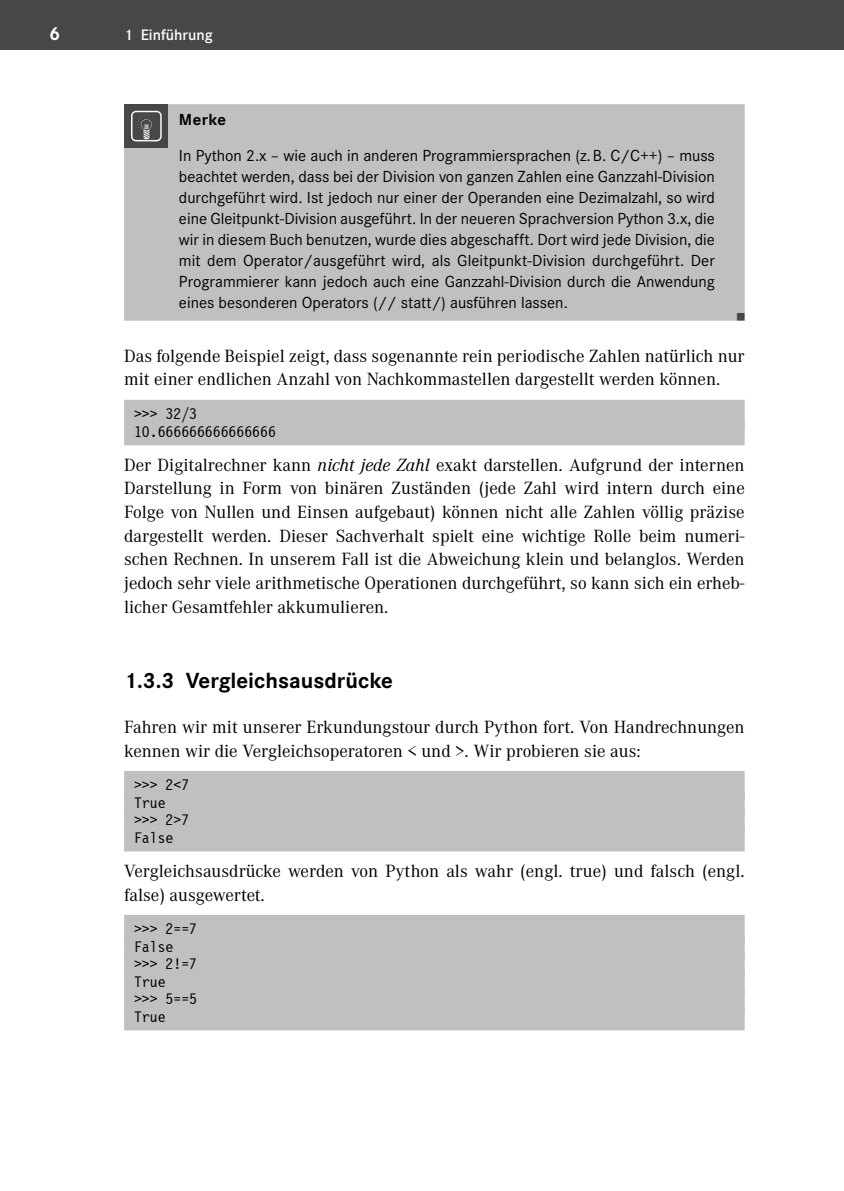
<style>
.page{position:relative;width:844px;height:1191px;background:#fff}
.page>*{position:absolute;margin:0;border:0;box-sizing:border-box;transform-origin:0 0}
.t1{font:700 22.75px "Corporate S Pro";color:#000}
.t2{font:700 19.25px "Corporate S Pro";color:#fff}
.t3{font:18.38px/23.6px "Corporate A Pro";color:#000}
.t4{font:16.62px/21px "Corporate S Pro";color:#000;text-align:justify}
.t5{font:700 16.62px "Corporate S Pro";letter-spacing:.025em;color:#000}
.t6{font:15.75px/17.5px "Letter Gothic 12 Pitch BT";color:#000}
.t7{font:600 15.75px "Corporate S Pro";color:#fff}
.s1{font-style:italic}
</style>
<div class="page">
<div style="left:0;top:0;width:843px;height:50px;background:#474747"></div>
<div style="left:124px;top:400px;width:620px;height:28px;background:#c0c0c0"></div>
<div style="left:124px;top:421px;width:620px;height:24px;background:#c0c0c0"></div>
<div style="left:124px;top:771px;width:620px;height:28px;background:#c0c0c0"></div>
<div style="left:124px;top:792px;width:620px;height:24px;background:#c0c0c0"></div>
<div style="left:124px;top:809px;width:620px;height:25px;background:#c0c0c0"></div>
<div style="left:124px;top:827px;width:620px;height:24px;background:#c0c0c0"></div>
<div style="left:124px;top:915px;width:620px;height:28px;background:#c0c0c0"></div>
<div style="left:124px;top:936px;width:620px;height:24px;background:#c0c0c0"></div>
<div style="left:124px;top:953px;width:620px;height:25px;background:#c0c0c0"></div>
<div style="left:124px;top:971px;width:620px;height:24px;background:#c0c0c0"></div>
<div style="left:124px;top:988px;width:620px;height:25px;background:#c0c0c0"></div>
<div style="left:124px;top:1006px;width:620px;height:24px;background:#c0c0c0"></div>
<div style="left:124px;top:104px;width:620px;height:217px;background:#c0c0c0"></div>
<div style="left:124px;top:104px;width:44px;height:44px;background:#474747"></div>
<svg style="left:131px;top:111px;width:31px;height:30px"></svg>
<svg style="left:737px;top:313px;width:7px;height:8px"></svg>
<p class="t2" style="left:50px;top:26px;width:12px">6</p>
<p class="t7" style="left:124px;top:28px;width:90px">1 Einführung</p>
<p class="t5" style="left:179px;top:113px;width:49px">Merke</p>
<p class="t4" style="left:179px;top:146px;width:537px">In Python 2.x – wie auch in anderen Programmiersprachen (z. B. C/C++) – muss beachtet werden, dass bei der Division von ganzen Zahlen eine Ganzzahl-Division durchgeführt wird. Ist jedoch nur einer der Operanden eine Dezimalzahl, so wird eine Gleitpunkt-Division ausgeführt. In der neueren Sprachversion Python 3.x, die wir in diesem Buch benutzen, wurde dies abgeschafft. Dort wird jede Division, die mit dem Operator/ausgeführt wird, als Gleitpunkt-Division durchgeführt. Der Programmierer kann jedoch auch eine Ganzzahl-Division durch die Anwendung eines besonderen Operators (// statt/) ausführen lassen.</p>
<p class="t3" style="left:124px;top:345px;width:621px">Das folgende Beispiel zeigt, dass sogenannte rein periodische Zahlen natürlich nur mit einer endlichen Anzahl von Nachkommastellen dargestellt werden können.</p>
<p class="t6" style="left:134px;top:405px;width:143px">&gt;&gt;&gt; 32/3<br>10.666666666666666</p>
<p class="t3" style="left:124px;top:454px;width:622px;text-align:justify">Der Digitalrechner kann <span class="s1">nicht jede Zahl</span> exakt darstellen. Aufgrund der internen Darstellung in Form von binären Zuständen (jede Zahl wird intern durch eine Folge von Nullen und Einsen aufgebaut) können nicht alle Zahlen völlig präzise dargestellt werden. Dieser Sachverhalt spielt eine wichtige Rolle beim numeri&shy;schen Rechnen. In unserem Fall ist die Abweichung klein und belanglos. Werden jedoch sehr viele arithmetische Operationen durchgeführt, so kann sich ein erheb&shy;licher Gesamtfehler akkumulieren.</p>
<p class="t1" style="left:124px;top:671px;width:270px">1.3.3 Vergleichsausdrücke</p>
<p class="t3" style="left:124px;top:716px;width:622px">Fahren wir mit unserer Erkundungstour durch Python fort. Von Handrechnungen kennen wir die Vergleichsoperatoren &lt; und &gt;. Wir probieren sie aus:</p>
<p class="t6" style="left:134px;top:776px;width:57px">&gt;&gt;&gt; 2&lt;7<br>True &gt;&gt;&gt; 2&gt;7<br>False</p>
<p class="t3" style="left:124px;top:860px;width:621px">Vergleichsausdrücke werden von Python als wahr (engl. true) und falsch (engl. false) ausgewertet.</p>
<p class="t6" style="left:134px;top:920px;width:64px">&gt;&gt;&gt; 2==7<br>False &gt;&gt;&gt; 2!=7<br>True<br>&gt;&gt;&gt; 5==5<br>True</p>
</div>
